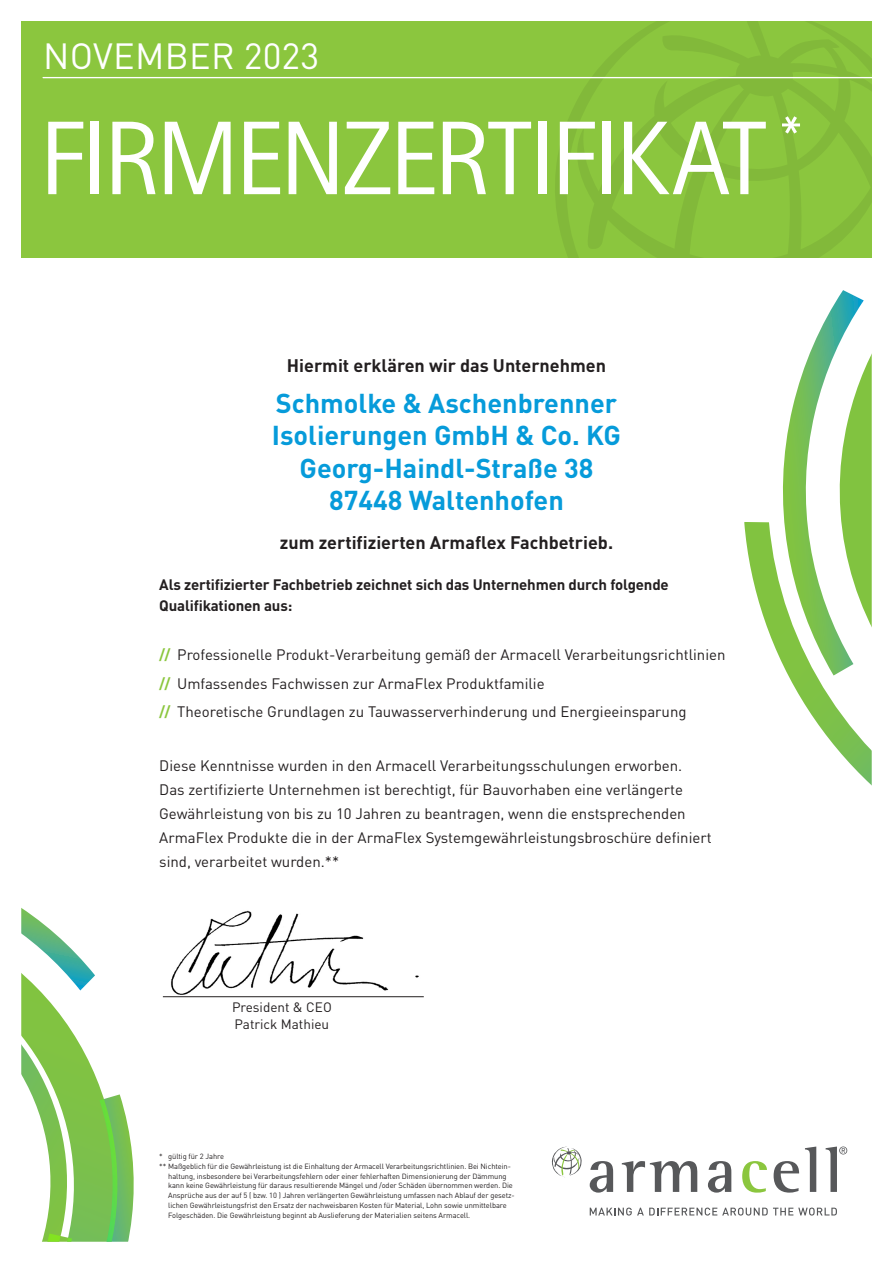
<style>
.page{position:relative;width:893px;height:1263px;background:#fff}
.page>*{position:absolute;margin:0;border:0;box-sizing:border-box;transform-origin:0 0}
.t1{font:105px "Rotis Sans Serif Std";letter-spacing:-.04em;color:#fff}
._01_HL_25_30_white{font:36px "DIN Pro";letter-spacing:.01em;color:#fff}
.t2{font:700 27px "DIN Pro";color:#069bda}
.t3{font:700 18px "DIN Pro";color:#231f20}
.t4{font:15px/24px "DIN Pro";color:#231f20}
.t5{font:700 15px/21px "DIN Pro";letter-spacing:-.01em;color:#231f20}
.t6{font:13.5px "DIN Pro";color:#231f20}
.t7{font:7.5px/9.8px "DIN Pro";letter-spacing:-.01em;color:#231f20}
.s1{font-weight:700;color:#8bc63e}
</style>
<div class="page">
<div style="left:21px;top:21px;width:851px;height:236px;background:#8bc63e"></div>
<svg style="left:553px;top:76px;width:16px;height:181px"></svg>
<svg style="left:569px;top:21px;width:303px;height:236px"></svg>
<svg style="left:21px;top:908px;width:113px;height:334px"></svg>
<svg style="left:744px;top:182px;width:128px;height:604px"></svg>
<svg style="left:590px;top:1161px;width:23px;height:31px"></svg>
<svg style="left:622px;top:1161px;width:75px;height:31px"></svg>
<svg style="left:708px;top:1161px;width:23px;height:31px"></svg>
<svg style="left:742px;top:1161px;width:25px;height:31px"></svg>
<svg style="left:774px;top:1161px;width:25px;height:31px"></svg>
<svg style="left:805px;top:1146px;width:11px;height:46px"></svg>
<svg style="left:826px;top:1146px;width:21px;height:46px"></svg>
<svg style="left:552px;top:1146px;width:30px;height:31px"></svg>
<svg style="left:590px;top:1207px;width:247px;height:8px"></svg>
<hr style="left:43px;top:77px;width:850px;height:1px;background:#fff">
<img style="left:162px;top:910px;width:262px;height:88px">
<hr style="left:163px;top:996px;width:261px;height:1px;background:#231f20">
<p class="_01_HL_25_30_white" style="left:43px;top:27px;width:278px">NOVEMBER 2023</p>
<p class="t1" style="left:39px;top:97px;width:763px">FIRMENZERTIFIKAT <sup>*</sup></p>
<p class="t3" style="left:287px;top:350px;width:321px">Hiermit erklären wir das Unternehmen</p>
<p class="t2" style="left:276px;top:380px;width:343px">Schmolke &amp; Aschenbrenner</p>
<p class="t2" style="left:272px;top:413px;width:351px">Isolierungen GmbH &amp; Co. KG</p>
<p class="t2" style="left:299px;top:445px;width:295px">Georg-Haindl-Straße 38</p>
<p class="t2" style="left:329px;top:478px;width:236px">87448 Waltenhofen</p>
<p class="t3" style="left:280px;top:527px;width:335px">zum zertifizierten Armaflex Fachbetrieb.</p>
<p class="t5" style="left:159px;top:572px;width:511px">Als zertifizierter Fachbetrieb zeichnet sich das Unternehmen durch folgende<br>Qualifikationen aus:</p>
<p class="t4" style="left:159px;top:641px;width:568px"><span class="s1">//</span> Professionelle Produkt-Verarbeitung gemäß der Armacell Verarbeitungsrichtlinien</p>
<p class="t4" style="left:159px;top:667px;width:529px;line-height:28.5px"><span class="s1">//</span> Umfassendes Fachwissen zur ArmaFlex Produktfamilie<br><span class="s1">//</span> Theoretische Grundlagen zu Tauwasserverhinderung und Energieeinsparung</p>
<p class="t4" style="left:159px;top:752px;width:554px">Diese Kenntnisse wurden in den Armacell Verarbeitungsschulungen erworben.<br>Das zertifizierte Unternehmen ist berechtigt, für Bauvorhaben eine verlängerte Gewährleistung von bis zu 10 Jahren zu beantragen, wenn die enstsprechenden ArmaFlex Produkte die in der ArmaFlex Systemgewährleistungsbroschüre definiert sind, verarbeitet wurden.**</p>
<p class="t6" style="left:232px;top:997px;width:101px">President &amp; CEO</p>
<p class="t6" style="left:235px;top:1013px;width:96px">Patrick Mathieu</p>
<p class="t7" style="left:159px;top:1151px;width:66px">* gültig für 2 Jahre</p>
<p class="t7" style="left:168px;top:1161px;width:348px;text-indent:-9px">** Maßgeblich für die Gewährleistung ist die Einhaltung der Armacell Verarbeitungsrichtlinien. Bei Nichtein&shy;haltung, insbesondere bei Verarbeitungsfehlern oder einer fehlerhaften Dimensionierung der Dämmung kann keine Gewährleistung für daraus resultierende Mängel und /oder Schäden übernommen werden. Die Ansprüche aus der auf 5 ( bzw. 10 ) Jahren verlängerten Gewährleistung umfassen nach Ablauf der gesetz&shy;lichen Gewährleistungsfrist den Ersatz der nachweisbaren Kosten für Material, Lohn sowie unmittelbare Folgeschäden. Die Gewährleistung beginnt ab Auslieferung der Materialien seitens Armacell.</p>
</div>
